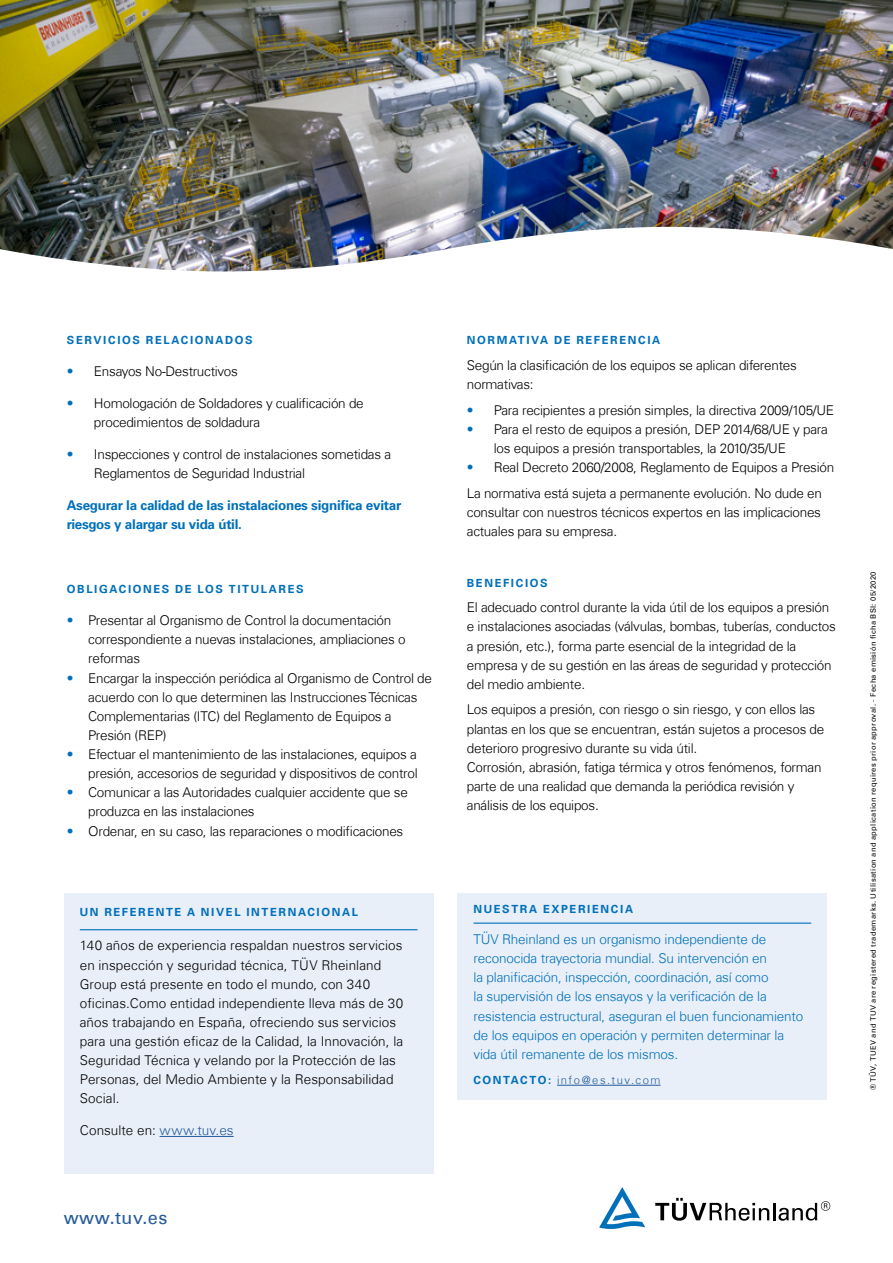
<style>
.page{position:relative;width:893px;height:1263px;background:#fff}
.page>*{position:absolute;margin:0;border:0;box-sizing:border-box;transform-origin:0 0}
.t1{font:18px "Univers Com 55 Roman";letter-spacing:.025em;color:#245a9c}
.t2{font:300 13.5px/19.2px "Univers Com 45";letter-spacing:-.02em;color:#000}
.t3{font:300 13.5px/19.2px "Univers Com 45";letter-spacing:.005em;color:#000}
.t4{font:300 13.5px/19.2px "Univers Com 45";letter-spacing:-.01em;color:#0070ba}
.t5{font:700 13.5px/19.2px "Univers Com 65";letter-spacing:-.02em;color:#0070ba}
.t6{font:700 11.25px "Univers Com 65";letter-spacing:.145em;color:#0070ba}
.t7{font:300 11.25px "Univers Com 45";letter-spacing:.13em;color:#245a9c}
.t8{font:7.5px "Univers Com 55 Roman";letter-spacing:.05em;color:#000}
.s1{color:#0070ba}
.s2{color:#245a9c}
.s3{font-family:"Univers Com 65";font-weight:700;color:#0070ba}
</style>
<div class="page">
<svg style="left:655px;top:1198px;width:175px;height:23px"></svg>
<svg style="left:599px;top:1187px;width:46px;height:42px"></svg>
<div style="left:457px;top:893px;width:370px;height:207px;background:#e9eff9"></div>
<hr style="left:557px;top:1085px;width:104px;height:1px;background:#245a9c">
<hr style="left:473px;top:922px;width:338px;height:2px;background:#0070ba">
<div style="left:64px;top:893px;width:370px;height:281px;background:#e9eff9"></div>
<hr style="left:160px;top:1136px;width:74px;height:1px;background:#245a9c">
<hr style="left:80px;top:929px;width:337px;height:1px;background:#0070ba">
<img style="left:0;top:0;width:893px;height:271px">
<p class="t6" style="left:67px;top:334px;width:187px">SERVICIOS RELACIONADOS</p>
<p class="t2" style="left:67px;top:362px;width:172px"><span class="s1">•</span> Ensayos No-Destructivos</p>
<p class="t2" style="left:94px;top:394px;width:271px;text-indent:-27px"><span class="s1">•</span> Homologación de Soldadores y cualificación de procedimientos de soldadura</p>
<p class="t2" style="left:94px;top:445px;width:299px;text-indent:-27px"><span class="s1">•</span> Inspecciones y control de instalaciones sometidas a<br>Reglamentos de Seguridad Industrial</p>
<p class="t5" style="left:67px;top:496px;width:336px">Asegurar la calidad de las instalaciones significa evitar riesgos y alargar su vida útil.</p>
<p class="t6" style="left:67px;top:582px;width:238px">OBLIGACIONES DE LOS TITULARES</p>
<p class="t2" style="left:88px;top:611px;width:319px;text-indent:-21px"><span class="s1">•</span> Presentar al Organismo de Control la documentación correspondiente a nuevas instalaciones, ampliaciones o reformas</p>
<p class="t2" style="left:88px;top:668px;width:345px;text-indent:-21px"><span class="s1">•</span> Encargar la inspección periódica al Organismo de Control de acuerdo con lo que determinen las Instrucciones Técnicas Complementarias (ITC) del Reglamento de Equipos a Presión (REP)</p>
<p class="t2" style="left:67px;top:745px;width:352px;text-align:right"><span class="s1">•</span> Efectuar el mantenimiento de las instalaciones, equipos a presión, accesorios de seguridad y dispositivos de control</p>
<p class="t2" style="left:88px;top:783px;width:321px;text-indent:-21px"><span class="s1">•</span> Comunicar a las Autoridades cualquier accidente que se produzca en las instalaciones</p>
<p class="t2" style="left:67px;top:821px;width:338px"><span class="s1">•</span> Ordenar, en su caso, las reparaciones o modificaciones</p>
<p class="t6" style="left:80px;top:906px;width:280px">UN REFERENTE A NIVEL INTERNACIONAL</p>
<p class="t3" style="left:80px;top:936px;width:325px">140 años de experiencia respaldan nuestros servicios en inspección y seguridad técnica, TÜV Rheinland Group está presente en todo el mundo, con 340 oficinas.Como entidad independiente lleva más de 30 años trabajando en España, ofreciendo sus servicios para una gestión eficaz de la Calidad, la Innovación, la Seguridad Técnica y velando por la Protección de las Personas, del Medio Ambiente y la Responsabilidad Social.</p>
<p class="t3" style="left:80px;top:1121px;width:155px">Consulte en: <span class="s2">www.tuv.es</span></p>
<h1 class="t1" style="left:64px;top:1207px;width:105px">www.tuv.es</h1>
<p class="t6" style="left:467px;top:334px;width:195px">NORMATIVA DE REFERENCIA</p>
<p class="t2" style="left:467px;top:356px;width:331px">Según la clasificación de los equipos se aplican diferentes normativas:</p>
<p class="t2" style="left:467px;top:400px;width:369px"><span class="s1">•</span> Para recipientes a presión simples, la directiva 2009/105/UE</p>
<p class="t2" style="left:494px;top:419px;width:335px;text-indent:-27px"><span class="s1">•</span> Para el resto de equipos a presión, DEP 2014/68/UE y para los equipos a presión transportables, la 2010/35/UE</p>
<p class="t2" style="left:467px;top:454px;width:369px;line-height:25.5px"><span class="s1">•</span> Real Decreto 2060/2008, Reglamento de Equipos a Presión<br>La normativa está sujeta a permanente evolución. No dude en</p>
<p class="t2" style="left:467px;top:502px;width:356px">consultar con nuestros técnicos expertos en las implicaciones actuales para su empresa.</p>
<p class="t6" style="left:467px;top:576px;width:82px">BENEFICIOS</p>
<p class="t2" style="left:467px;top:598px;width:370px">El adecuado control durante la vida útil de los equipos a presión e instalaciones asociadas (válvulas, bombas, tuberías, conductos a presión, etc.), forma parte esencial de la integridad de la empresa y de su gestión en las áreas de seguridad y protección del medio ambiente.</p>
<p class="t2" style="left:467px;top:700px;width:359px">Los equipos a presión, con riesgo o sin riesgo, y con ellos las plantas en los que se encuentran, están sujetos a procesos de deterioro progresivo durante su vida útil.<br>Corrosión, abrasión, fatiga térmica y otros fenómenos, forman parte de una realidad que demanda la periódica revisión y análisis de los equipos.</p>
<p class="t6" style="left:473px;top:903px;width:161px">NUESTRA EXPERIENCIA</p>
<p class="t4" style="left:473px;top:930px;width:331px">TÜV Rheinland es un organismo independiente de reconocida trayectoria mundial. Su intervención en<br>la planificación, inspección, coordinación, así como<br>la supervisión de los ensayos y la verificación de la resistencia estructural, aseguran el buen funcionamiento de los equipos en operación y permiten determinar la vida útil remanente de los mismos.</p>
<p class="t7" style="left:473px;top:1073px;width:189px"><span class="s3">CONTACTO:</span> info@es.tuv.com</p>
<p class="t8" style="left:869px;top:1090px;width:520px;rotate:-90deg">® TÜV, TUEV and TUV are registered trademarks. Utilisation and application requires prior approval. - Fecha emisión ficha BSI: 05/2020</p>
</div>
